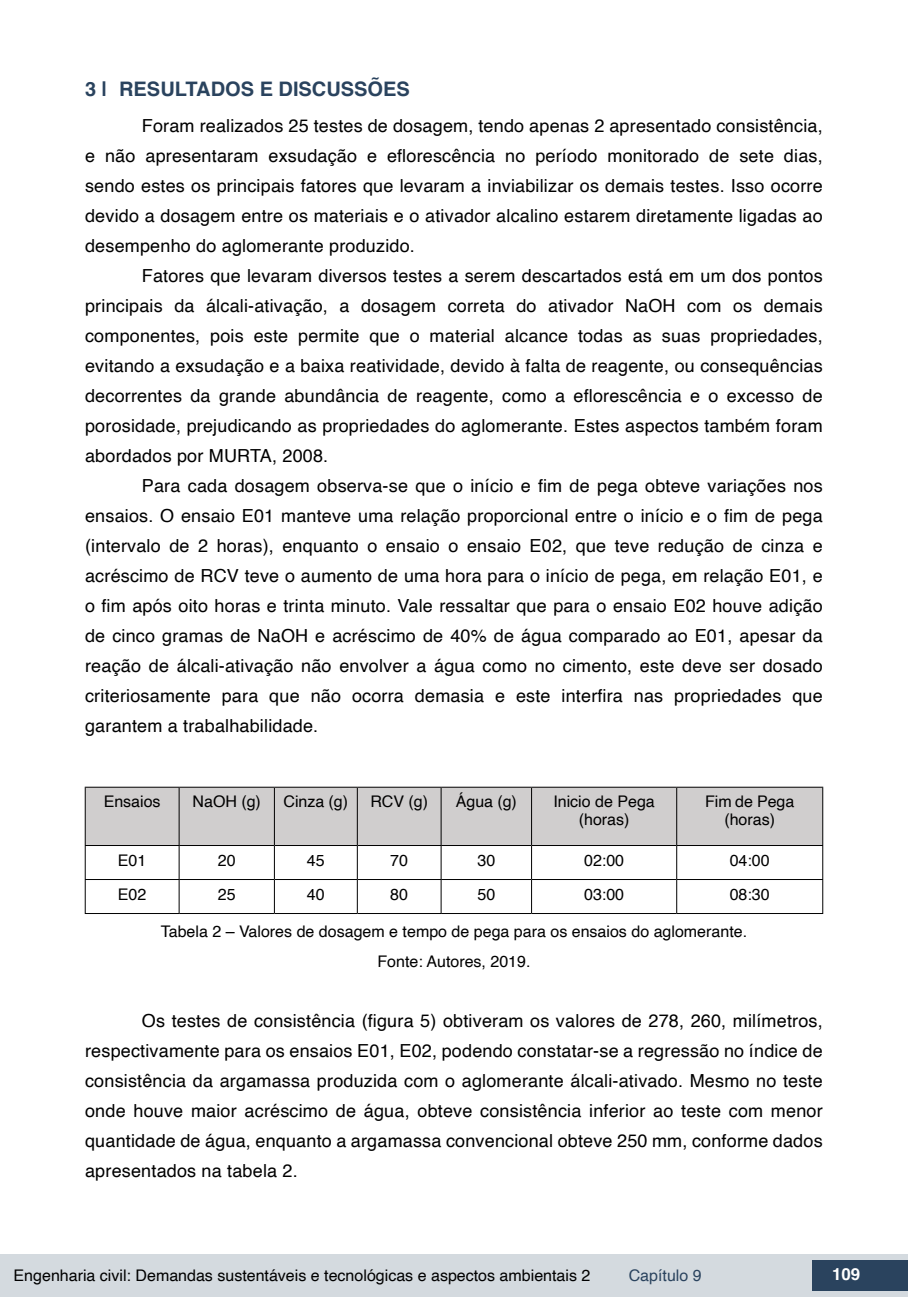
<style>
.page{position:relative;width:908px;height:1304px;background:#fff}
.page>*{position:absolute;margin:0;border:0;box-sizing:border-box;transform-origin:0 0}
.t1{font:700 20px "Helvetica";color:#2a435e}
.t2{font:18px/30px "Helvetica";letter-spacing:.01em;color:#000;text-align:justify}
.t3{font:700 16.8px "Helvetica";color:#fff}
.t4{font:16px/18px "Helvetica";color:#000;text-align:center}
.t5{font:16px "Helvetica";color:#2a435e}
</style>
<div class="page">
<div style="left:0;top:1254px;width:906px;height:43px;background:#d4dadf"></div>
<div style="left:812px;top:1261px;width:95px;height:30px;background:#2a435e"></div>
<div style="left:86px;top:788px;width:735px;height:57px;background:#d0cece"></div>
<hr style="left:85px;top:787px;width:94px;height:1px;background:#000">
<hr style="left:85px;top:788px;width:1px;height:57px;background:#000">
<hr style="left:179px;top:787px;width:95px;height:1px;background:#000">
<hr style="left:178px;top:788px;width:1px;height:57px;background:#000">
<hr style="left:274px;top:787px;width:83px;height:1px;background:#000">
<hr style="left:274px;top:788px;width:1px;height:57px;background:#000">
<hr style="left:357px;top:787px;width:84px;height:1px;background:#000">
<hr style="left:356px;top:788px;width:1px;height:57px;background:#000">
<hr style="left:441px;top:787px;width:90px;height:1px;background:#000">
<hr style="left:440px;top:788px;width:1px;height:57px;background:#000">
<hr style="left:531px;top:787px;width:145px;height:1px;background:#000">
<hr style="left:531px;top:788px;width:1px;height:57px;background:#000">
<hr style="left:676px;top:787px;width:146px;height:1px;background:#000">
<hr style="left:676px;top:788px;width:1px;height:57px;background:#000">
<hr style="left:821px;top:788px;width:1px;height:57px;background:#000">
<hr style="left:85px;top:845px;width:94px;height:1px;background:#000">
<hr style="left:85px;top:846px;width:1px;height:33px;background:#000">
<hr style="left:179px;top:845px;width:95px;height:1px;background:#000">
<hr style="left:178px;top:846px;width:1px;height:33px;background:#000">
<hr style="left:274px;top:845px;width:83px;height:1px;background:#000">
<hr style="left:274px;top:846px;width:1px;height:33px;background:#000">
<hr style="left:357px;top:845px;width:84px;height:1px;background:#000">
<hr style="left:356px;top:846px;width:1px;height:33px;background:#000">
<hr style="left:441px;top:845px;width:90px;height:1px;background:#000">
<hr style="left:440px;top:846px;width:1px;height:33px;background:#000">
<hr style="left:531px;top:845px;width:145px;height:1px;background:#000">
<hr style="left:531px;top:846px;width:1px;height:33px;background:#000">
<hr style="left:676px;top:845px;width:146px;height:1px;background:#000">
<hr style="left:676px;top:846px;width:1px;height:33px;background:#000">
<hr style="left:821px;top:846px;width:1px;height:33px;background:#000">
<hr style="left:85px;top:879px;width:94px;height:1px;background:#000">
<hr style="left:85px;top:880px;width:1px;height:33px;background:#000">
<hr style="left:179px;top:879px;width:95px;height:1px;background:#000">
<hr style="left:178px;top:880px;width:1px;height:33px;background:#000">
<hr style="left:274px;top:879px;width:83px;height:1px;background:#000">
<hr style="left:274px;top:880px;width:1px;height:33px;background:#000">
<hr style="left:357px;top:879px;width:84px;height:1px;background:#000">
<hr style="left:356px;top:880px;width:1px;height:33px;background:#000">
<hr style="left:441px;top:879px;width:90px;height:1px;background:#000">
<hr style="left:440px;top:880px;width:1px;height:33px;background:#000">
<hr style="left:531px;top:879px;width:145px;height:1px;background:#000">
<hr style="left:531px;top:880px;width:1px;height:33px;background:#000">
<hr style="left:676px;top:879px;width:146px;height:1px;background:#000">
<hr style="left:676px;top:880px;width:1px;height:33px;background:#000">
<hr style="left:821px;top:880px;width:1px;height:33px;background:#000">
<hr style="left:85px;top:913px;width:94px;height:1px;background:#000">
<hr style="left:179px;top:913px;width:95px;height:1px;background:#000">
<hr style="left:274px;top:913px;width:83px;height:1px;background:#000">
<hr style="left:357px;top:913px;width:84px;height:1px;background:#000">
<hr style="left:441px;top:913px;width:90px;height:1px;background:#000">
<hr style="left:531px;top:913px;width:145px;height:1px;background:#000">
<hr style="left:676px;top:913px;width:146px;height:1px;background:#000">
<p class="t1" style="left:85px;top:77px;width:326px">3 | RESULTADOS E DISCUSSÕES</p>
<p class="t2" style="left:85px;top:111px;width:738px;text-indent:57px">Foram realizados 25 testes de dosagem, tendo apenas 2 apresentado consistência, e não apresentaram exsudação e eflorescência no período monitorado de sete dias, sendo estes os principais fatores que levaram a inviabilizar os demais testes. Isso ocorre devido a dosagem entre os materiais e o ativador alcalino estarem diretamente ligadas ao desempenho do aglomerante produzido.</p>
<p class="t2" style="left:85px;top:261px;width:738px;text-indent:57px">Fatores que levaram diversos testes a serem descartados está em um dos pontos principais da álcali-ativação, a dosagem correta do ativador NaOH com os demais componentes, pois este permite que o material alcance todas as suas propriedades, evitando a exsudação e a baixa reatividade, devido à falta de reagente, ou consequências decorrentes da grande abundância de reagente, como a eflorescência e o excesso de porosidade, prejudicando as propriedades do aglomerante. Estes aspectos também foram abordados por MURTA, 2008.</p>
<p class="t2" style="left:85px;top:471px;width:738px;text-indent:57px">Para cada dosagem observa-se que o início e fim de pega obteve variações nos ensaios. O ensaio E01 manteve uma relação proporcional entre o início e o fim de pega (intervalo de 2 horas), enquanto o ensaio o ensaio E02, que teve redução de cinza e acréscimo de RCV teve o aumento de uma hora para o início de pega, em relação E01, e o fim após oito horas e trinta minuto. Vale ressaltar que para o ensaio E02 houve adição de cinco gramas de NaOH e acréscimo de 40% de água comparado ao E01, apesar da reação de álcali-ativação não envolver a água como no cimento, este deve ser dosado criteriosamente para que não ocorra demasia e este interfira nas propriedades que garantem a trabalhabilidade.</p>
<p class="t4" style="left:104px;top:793px;width:58px">Ensaios</p>
<p class="t4" style="left:192px;top:793px;width:70px">NaOH (g)</p>
<p class="t4" style="left:283px;top:793px;width:66px">Cinza (g)</p>
<p class="t4" style="left:370px;top:793px;width:59px">RCV (g)</p>
<p class="t4" style="left:455px;top:793px;width:63px">Água (g)</p>
<p class="t4" style="left:553px;top:793px;width:103px">Inicio de Pega (horas)</p>
<p class="t4" style="left:704px;top:793px;width:91px">Fim de Pega (horas)</p>
<p class="t4" style="left:118px;top:851px;width:30px">E01</p>
<p class="t4" style="left:218px;top:851px;width:19px">20</p>
<p class="t4" style="left:307px;top:851px;width:19px">45</p>
<p class="t4" style="left:390px;top:851px;width:19px">70</p>
<p class="t4" style="left:477px;top:851px;width:19px">30</p>
<p class="t4" style="left:584px;top:851px;width:42px">02:00</p>
<p class="t4" style="left:729px;top:851px;width:42px">04:00</p>
<p class="t4" style="left:118px;top:885px;width:30px">E02</p>
<p class="t4" style="left:218px;top:885px;width:19px">25</p>
<p class="t4" style="left:307px;top:885px;width:19px">40</p>
<p class="t4" style="left:390px;top:885px;width:19px">80</p>
<p class="t4" style="left:477px;top:885px;width:19px">50</p>
<p class="t4" style="left:584px;top:885px;width:42px">03:00</p>
<p class="t4" style="left:729px;top:885px;width:42px">08:30</p>
<p class="t4" style="left:161px;top:916px;width:587px;line-height:30.6px">Tabela 2 – Valores de dosagem e tempo de pega para os ensaios do aglomerante.<br>Fonte: Autores, 2019.</p>
<p class="t2" style="left:85px;top:1006px;width:738px;text-indent:57px">Os testes de consistência (figura 5) obtiveram os valores de 278, 260, milímetros, respectivamente para os ensaios E01, E02, podendo constatar-se a regressão no índice de consistência da argamassa produzida com o aglomerante álcali-ativado. Mesmo no teste onde houve maior acréscimo de água, obteve consistência inferior ao teste com menor quantidade de água, enquanto a argamassa convencional obteve 250 mm, conforme dados apresentados na tabela 2.</p>
<p class="t4" style="left:14px;top:1267px;width:578px">Engenharia civil: Demandas sustentáveis e tecnológicas e aspectos ambientais 2</p>
<p class="t5" style="left:628px;top:1263px;width:74px">Capítulo 9</p>
<p class="t3" style="left:831px;top:1264px;width:30px">109</p>
</div>
